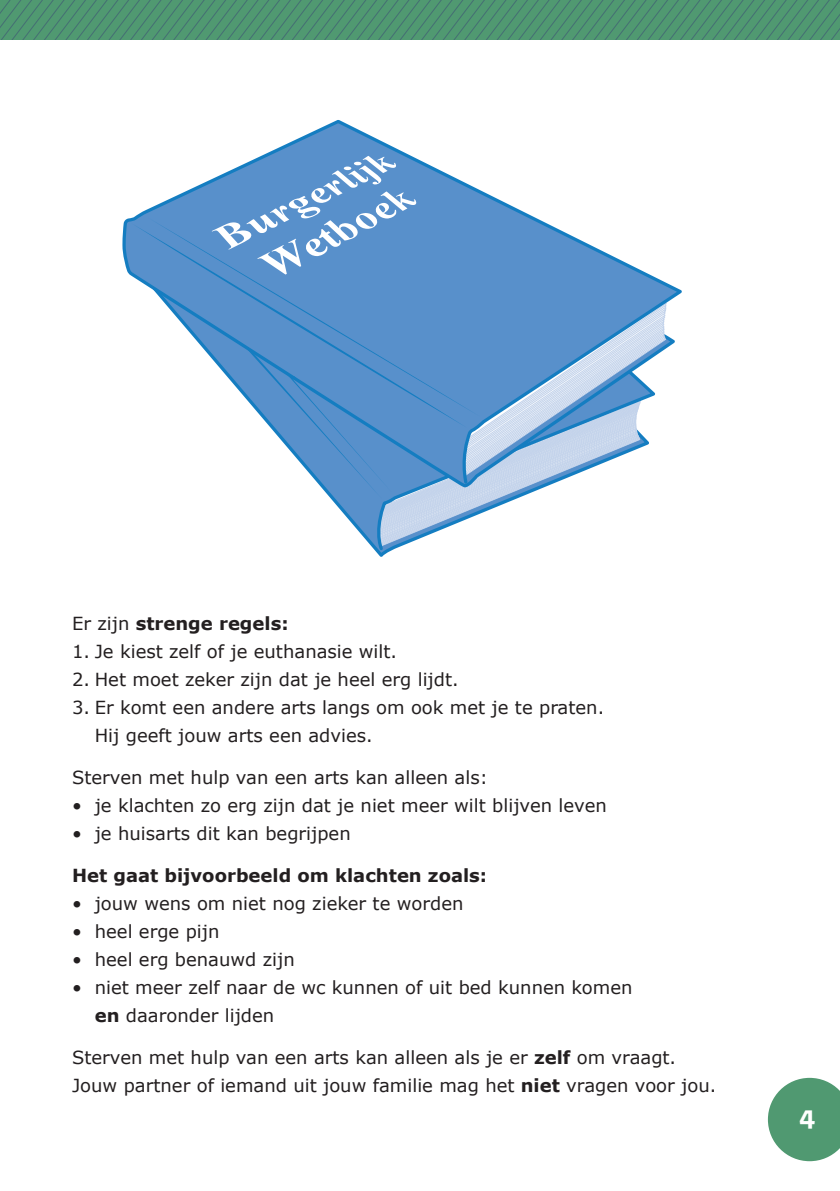
<style>
.page{position:relative;width:840px;height:1191px;background:#fff}
.page>*{position:absolute;margin:0;border:0;box-sizing:border-box;transform-origin:0 0}
.t1{font:700 28px "Zilla Slab";color:#fff}
.t2{font:18px/28px "Verdana";color:#231f20}
.t3{font:700 18px "Verdana";color:#231f20}
.s1{font-weight:400}
.s2{font-weight:700}
</style>
<div class="page">
<svg style="left:767px;top:1077px;width:72px;height:84px"></svg>
<svg style="left:0;top:0;width:839px;height:40px;background:#4e9371"></svg>
<svg style="left:122px;top:121px;width:560px;height:227px"></svg>
<svg style="left:132px;top:223px;width:16px;height:125px"></svg>
<svg style="left:148px;top:218px;width:331px;height:181px;fill:#5890cb"></svg>
<svg style="left:246px;top:297px;width:421px;height:259px"></svg>
<svg style="left:211px;top:156px;width:205px;height:118px;background:#71a1d3"></svg>
<p class="t3" style="left:72px;top:612px;width:218px"><span class="s1">Er zijn</span> strenge regels:</p>
<p class="t2" style="left:72px;top:638px;width:326px">1. Je kiest zelf of je euthanasie wilt.</p>
<p class="t2" style="left:72px;top:666px;width:388px">2. Het moet zeker zijn dat je heel erg lijdt.</p>
<p class="t2" style="left:95px;top:694px;width:510px;text-indent:-23px">3. Er komt een andere arts langs om ook met je te praten.<br>Hij geeft jouw arts een advies.</p>
<p class="t2" style="left:72px;top:764px;width:417px">Sterven met hulp van een arts kan alleen als:</p>
<p class="t2" style="left:72px;top:792px;width:536px">• je klachten zo erg zijn dat je niet meer wilt blijven leven</p>
<p class="t2" style="left:72px;top:820px;width:280px">• je huisarts dit kan begrijpen</p>
<p class="t3" style="left:72px;top:864px;width:416px">Het gaat bijvoorbeeld om klachten zoals:</p>
<p class="t2" style="left:72px;top:890px;width:393px">• jouw wens om niet nog zieker te worden</p>
<p class="t2" style="left:72px;top:918px;width:149px">• heel erge pijn</p>
<p class="t2" style="left:72px;top:946px;width:224px">• heel erg benauwd zijn</p>
<p class="t2" style="left:95px;top:974px;width:539px;text-indent:-23px">• niet meer zelf naar de wc kunnen of uit bed kunnen komen <span class="s2">en</span> daaronder lijden</p>
<p class="t2" style="left:72px;top:1044px;width:645px">Sterven met hulp van een arts kan alleen als je er <span class="s2">zelf</span> om vraagt.<br>Jouw partner of iemand uit jouw familie mag het <span class="s2">niet</span> vragen voor jou.</p>
<h1 class="t1" style="left:798px;top:1099px;width:17px">4</h1>
</div>
